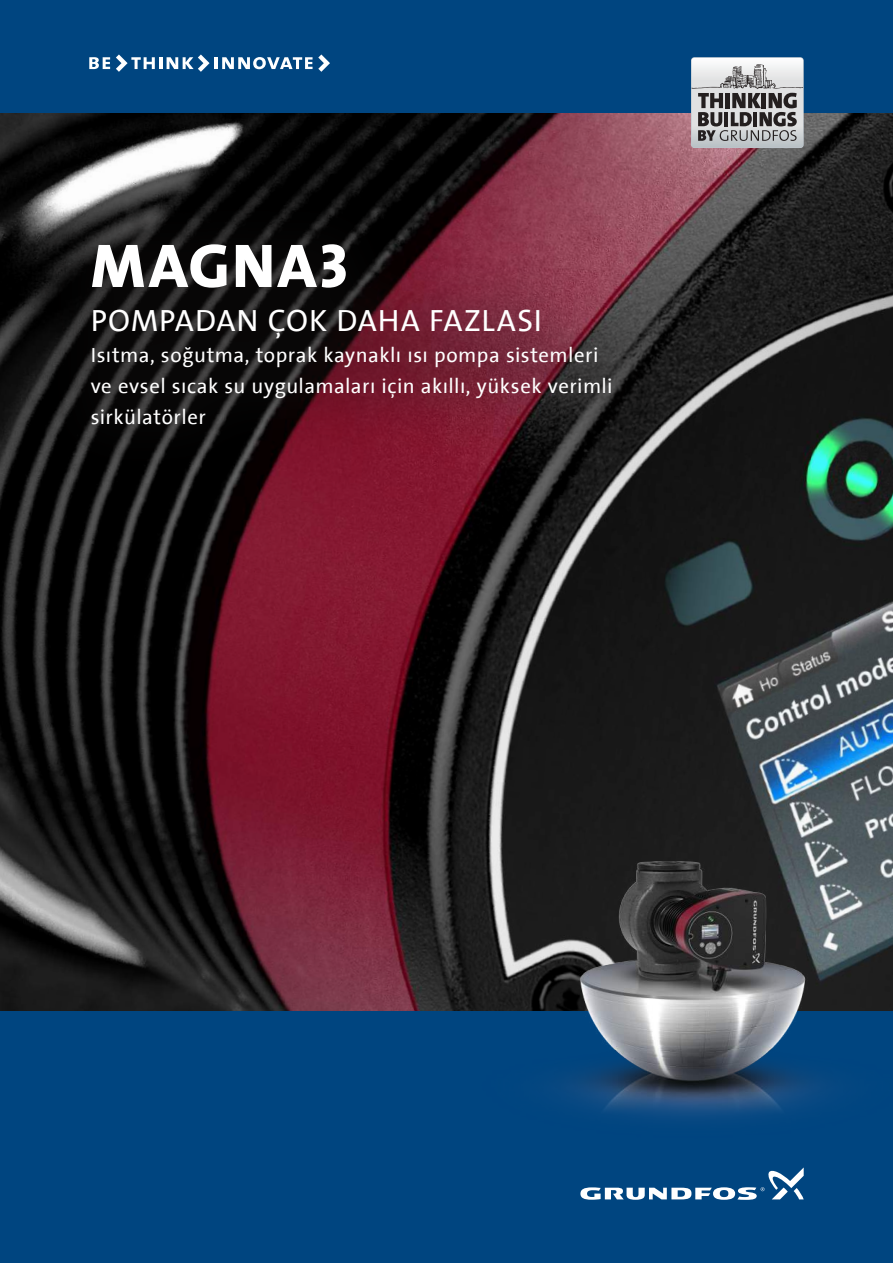
<style>
.page{position:relative;width:893px;height:1263px;background:#fff}
.page>*{position:absolute;margin:0;border:0;box-sizing:border-box;transform-origin:0 0}
.t1{font:800 62.25px "The Sans Grundfos TR8 XB";letter-spacing:.035em;color:#fff}
.t2{font:31.05px "The Sans Grundfos TR5 R";letter-spacing:.03em;color:#fff}
.t3{font:20.7px/31px "The Sans Grundfos TR5 R";letter-spacing:.02em;color:#fff}
</style>
<div class="page">
<div style="left:0;top:1010px;width:893px;height:253px;background:#004580"></div>
<div style="left:0;top:0;width:893px;height:126px;background:#004580"></div>
<img style="left:0;top:113px;width:893px;height:897px">
<div style="left:691px;top:57px;width:113px;height:91px;border:1px solid #bfc7ce;border-radius:3px"></div>
<svg style="left:692px;top:58px;width:111px;height:89px;background:#acacad"></svg>
<svg style="left:89px;top:57px;width:21px;height:12px"></svg>
<svg style="left:116px;top:54px;width:214px;height:18px"></svg>
<svg style="left:580px;top:1167px;width:224px;height:33px"></svg>
<img style="left:474px;top:861px;width:419px;height:256px">
<div style="left:33px;top:185px;width:636px;height:300px;background:#241f1f;opacity:.25"></div>
<h1 class="t1" style="left:91px;top:233px;width:259px">MAGNA3</h1>
<h2 class="t2" style="left:91px;top:304px;width:453px">POMPADAN ÇOK DAHA FAZLASI</h2>
<p class="t3" style="left:91px;top:340px;width:523px">Isıtma, soğutma, toprak kaynaklı ısı pompa sistemleri ve evsel sıcak su uygulamaları için akıllı, yüksek verimli sirkülatörler</p>
</div>
